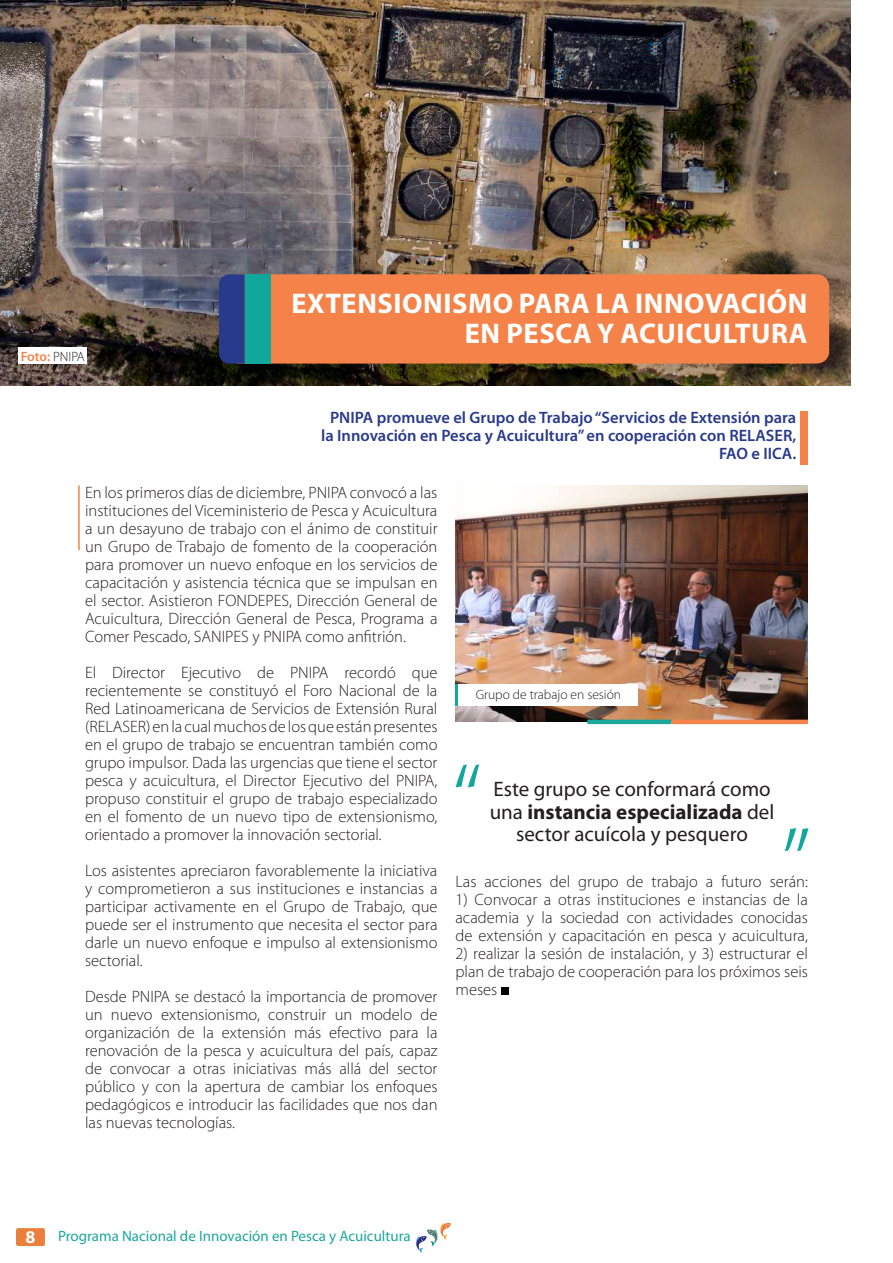
<style>
.page{position:relative;width:893px;height:1263px;background:#fff}
.page>*{position:absolute;margin:0;border:0;box-sizing:border-box;transform-origin:0 0}
.t1{font:300 103.5px "Myriad Pro";color:#12a79d}
.t2{font:700 28.5px/30px "Myriad Pro";letter-spacing:.02em;color:#fff;text-align:right}
.t3{font:21px/22.5px "Myriad Pro";color:#231f20}
.t4{font:700 18px "Myriad Pro";color:#fff}
.t5{font:300 16.5px/18px "Myriad Pro";color:#231f20;text-align:justify}
.t6{font:600 16.5px/18px "Myriad Pro";color:#283a8b;text-align:right}
.t7{font:15px "Myriad Pro";color:#1ca79d}
.t8{font:300 13.5px "Myriad Pro";color:#231f20}
.t9{font:600 13.5px "Myriad Pro";color:#f5834b}
.s1{font-weight:300;color:#231f20}
.s2{font-weight:700}
</style>
<div class="page">
<svg style="left:415px;top:1223px;width:36px;height:30px"></svg>
<img style="left:0;top:0;width:850px;height:386px">
<div style="left:16px;top:1228px;width:29px;height:18px;background:#eb803d;border-radius:2px"></div>
<hr style="left:78px;top:485px;width:2px;height:65px;background:#f58345">
<div style="left:270px;top:274px;width:559px;height:90px;background:#f58349"></div>
<div style="left:245px;top:274px;width:25px;height:90px;background:#12a79d"></div>
<svg style="left:219px;top:274px;width:26px;height:90px;background:#2a3a88"></svg>
<div style="left:501px;top:988px;width:7px;height:7px;background:#000001"></div>
<div style="left:801px;top:411px;width:7px;height:53px;background:#f58349"></div>
<img style="left:455px;top:485px;width:353px;height:237px">
<div style="left:449px;top:684px;width:189px;height:21px;background:#fff"></div>
<hr style="left:455px;top:684px;width:3px;height:21px;background:#12a79d">
<hr style="left:671px;top:720px;width:137px;height:4px;background:#f5834b">
<hr style="left:587px;top:720px;width:84px;height:4px;background:#1ca79d">
<div style="left:18px;top:347px;width:69px;height:17px;background:#fff"></div>
<p class="t9" style="left:21px;top:347px;width:66px">Foto: <span class="s1">PNIPA</span></p>
<h2 class="t2" style="left:291px;top:287px;width:518px">EXTENSIONISMO PARA LA INNOVACIÓN<br>EN PESCA Y ACUICULTURA</h2>
<p class="t6" style="left:321px;top:408px;width:477px">PNIPA promueve el Grupo de Trabajo “Servicios de Extensión para la Innovación en Pesca y Acuicultura” en cooperación con RELASER,<br>FAO e IICA.</p>
<p class="t5" style="left:85px;top:483px;width:354px">En los primeros días de diciembre, PNIPA convocó a las instituciones del Viceministerio de Pesca y Acuicultura a un desayuno de trabajo con el ánimo de constituir un Grupo de Trabajo de fomento de la cooperación para promover un nuevo enfoque en los servicios de capacitación y asistencia técnica que se impulsan en el sector. Asistieron FONDEPES, Dirección General de Acuicultura, Dirección General de Pesca, Programa a Comer Pescado, SANIPES y PNIPA como anfitrión.</p>
<p class="t5" style="left:85px;top:663px;width:354px">El Director Ejecutivo de PNIPA recordó que recientemente se constituyó el Foro Nacional de la Red Latinoamericana de Servicios de Extensión Rural (RELASER) en la cual muchos de los que están presentes en el grupo de trabajo se encuentran también como grupo impulsor. Dada las urgencias que tiene el sector pesca y acuicultura, el Director Ejecutivo del PNIPA, propuso constituir el grupo de trabajo especializado en el fomento de un nuevo tipo de extensionismo, orientado a promover la innovación sectorial.</p>
<p class="t5" style="left:85px;top:861px;width:354px">Los asistentes apreciaron favorablemente la iniciativa y comprometieron a sus instituciones e instancias a participar activamente en el Grupo de Trabajo, que puede ser el instrumento que necesita el sector para darle un nuevo enfoque e impulso al extensionismo sectorial.</p>
<p class="t5" style="left:85px;top:987px;width:354px">Desde PNIPA se destacó la importancia de promover un nuevo extensionismo, construir un modelo de organización de la extensión más efectivo para la renovación de la pesca y acuicultura del país, capaz de convocar a otras iniciativas más allá del sector público y con la apertura de cambiar los enfoques pedagógicos e introducir las facilidades que nos dan las nuevas tecnologías.</p>
<p class="t8" style="left:476px;top:686px;width:147px">Grupo de trabajo en sesión</p>
<h1 class="t1" style="left:451px;top:739px;width:32px">“</h1>
<p class="t3" style="left:490px;top:777px;width:286px">Este grupo se conformará como una <span class="s2">instancia especializada</span> del</p>
<p class="t3" style="left:516px;top:822px;width:233px">sector acuícola y pesquero</p>
<h1 class="t1" style="left:781px;top:803px;width:32px">”</h1>
<p class="t5" style="left:455px;top:872px;width:354px">Las acciones del grupo de trabajo a futuro serán:</p>
<p class="t5" style="left:455px;top:890px;width:354px">1) Convocar a otras instituciones e instancias de la academia y la sociedad con actividades conocidas de extensión y capacitación en pesca y acuicultura,</p>
<p class="t5" style="left:455px;top:944px;width:354px">2) realizar la sesión de instalación, y 3) estructurar el plan de trabajo de cooperación para los próximos seis meses</p>
<p class="t4" style="left:25px;top:1225px;width:11px">8</p>
<p class="t7" style="left:58px;top:1226px;width:354px">Programa Nacional de Innovación en Pesca y Acuicultura</p>
</div>
